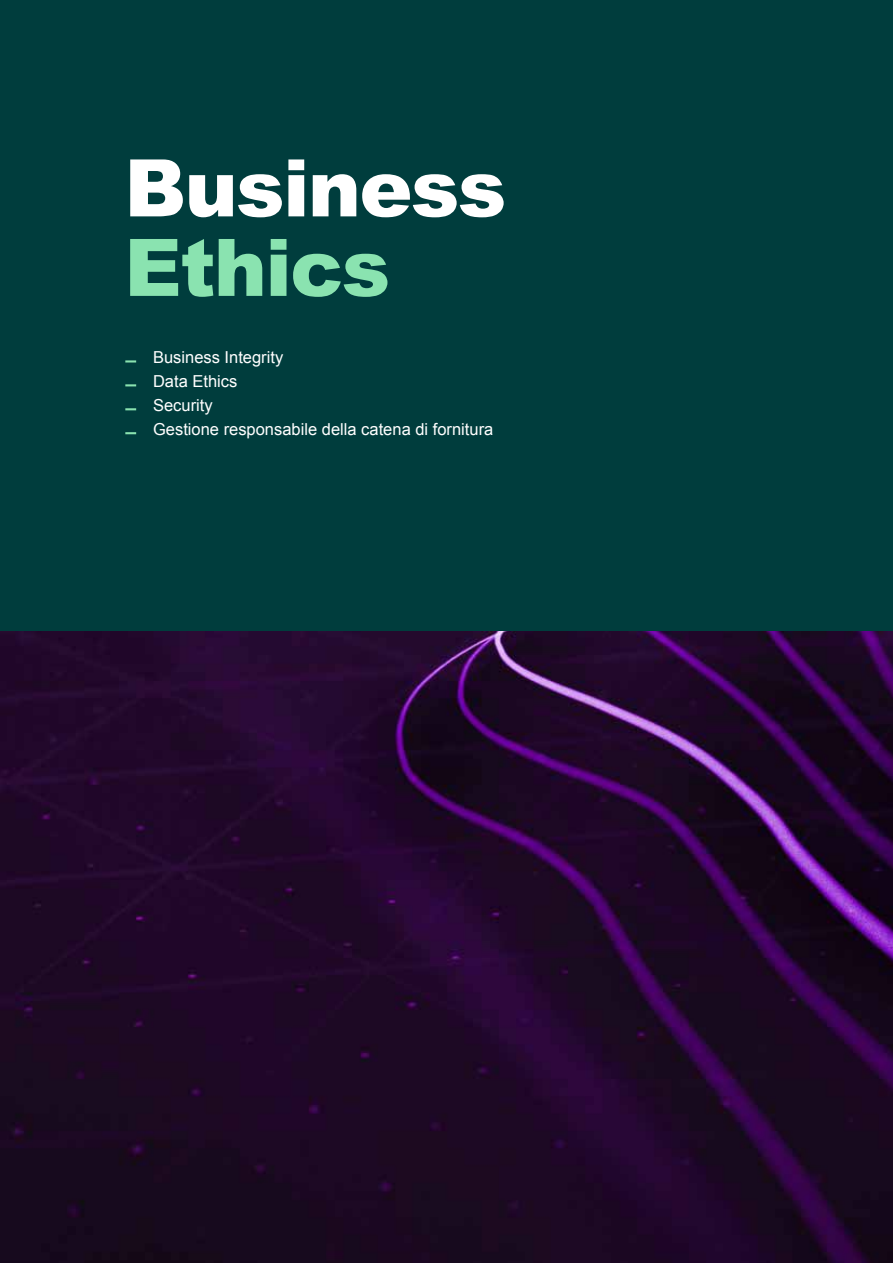
<style>
.page{position:relative;width:893px;height:1263px;background:#003d3d}
.page>*{position:absolute;margin:0;border:0;box-sizing:border-box;transform-origin:0 0}
.t1{font:900 79.5px "Arial";letter-spacing:-.02em;color:#fff}
.t2{font:900 79.5px "Arial";letter-spacing:-.02em;color:#8ae3b0}
.t3{font:16.5px/24px "Arial";color:#fff}
</style>
<div class="page">
<img style="left:0;top:631px;width:893px;height:632px">
<svg style="left:125px;top:360px;width:11px;height:2px"></svg>
<svg style="left:125px;top:384px;width:11px;height:2px"></svg>
<svg style="left:125px;top:408px;width:11px;height:2px"></svg>
<svg style="left:125px;top:432px;width:11px;height:2px"></svg>
<h1 class="t1" style="left:124px;top:130px;width:383px">Business</h1>
<h1 class="t2" style="left:124px;top:210px;width:267px">Ethics</h1>
<p class="t3" style="left:153px;top:345px;width:342px">Business Integrity<br>Data Ethics<br>Security<br>Gestione responsabile della catena di fornitura</p>
</div>
